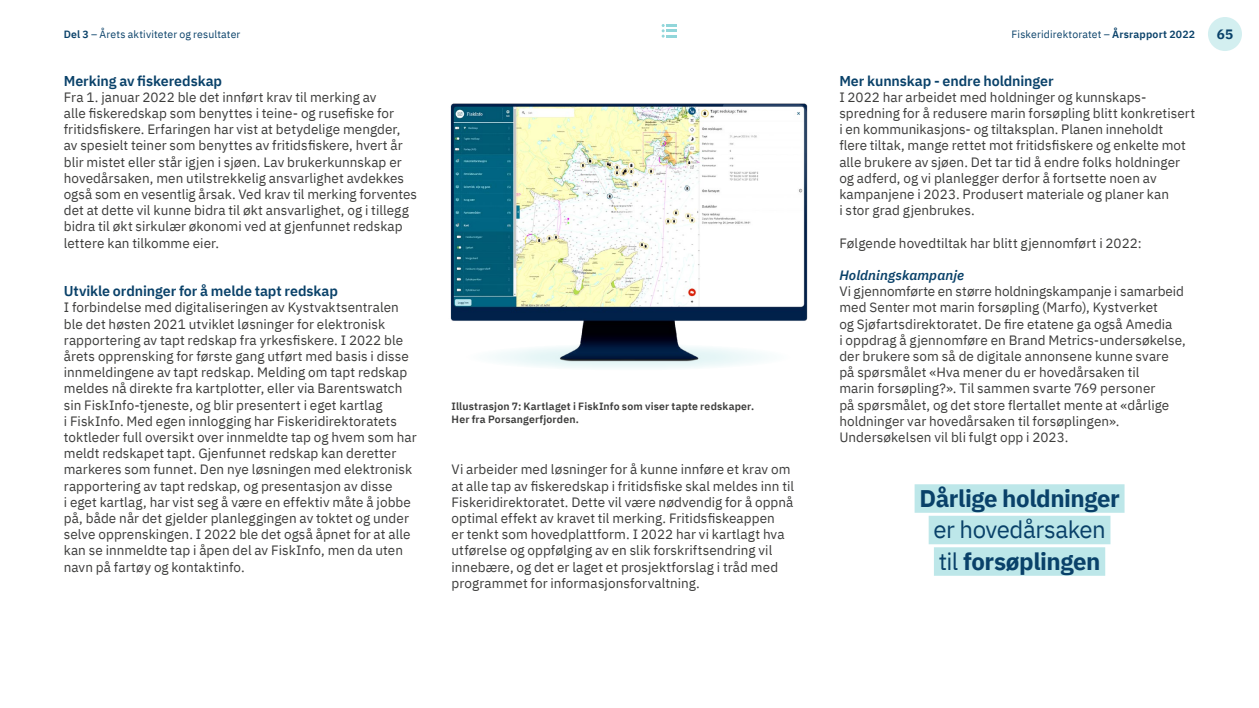
<style>
.page{position:relative;width:1259px;height:708px;background:#fff}
.page>*{position:absolute;margin:0;border:0;box-sizing:border-box;transform-origin:0 0}
.P_Sitat_12pt{font:700 24px/31.5px "IBM Plex Sans";letter-spacing:-.02em;color:#094169;text-align:center}
.H4_Overskrift_9_5pt{font:600 14.25px "IBM Plex Sans";letter-spacing:-.005em;color:#094169}
.P_Brødtekst_9pt{font:13.5px/16.2px "IBM Plex Sans";letter-spacing:.005em;color:#3c3c3b}
.H5_Underoverskrift_9{font:italic 600 13.5px "IBM Plex Sans";letter-spacing:.01em;color:#094169}
.t1{font:700 13.5px "IBM Plex Sans";color:#094169}
.P_Figurtekst_7pt{font:600 10.5px/13.5px "IBM Plex Sans";letter-spacing:.015em;color:#3c3c3b}
.t2{font:10.5px "IBM Plex Sans";letter-spacing:.015em;color:#094169}
.s1{font-weight:600}
.s2{font-weight:400}
</style>
<div class="page">
<img style="left:450px;top:103px;width:358px;height:266px">
<div style="left:914px;top:484px;width:210px;height:29px;background:#bde7e9"></div>
<div style="left:928px;top:516px;width:182px;height:28px;background:#bde7e9"></div>
<div style="left:934px;top:547px;width:171px;height:29px;background:#bde7e9"></div>
<svg style="left:661px;top:24px;width:16px;height:14px"></svg>
<div style="left:1208px;top:17px;width:34px;height:34px;background:#d3eff0;border-radius:50%"></div>
<p class="t2" style="left:64px;top:26px;width:178px"><span class="s1">Del 3</span> – Årets aktiviteter og resultater</p>
<p class="t2" style="left:1011px;top:26px;width:185px">Fiskeridirektoratet – <span class="s1">Årsrapport 2022</span></p>
<p class="t1" style="left:1216px;top:23px;width:18px">65</p>
<h4 class="H4_Overskrift_9_5pt" style="left:64px;top:69px;width:160px">Merking av fiskeredskap</h4>
<p class="P_Brødtekst_9pt" style="left:64px;top:88px;width:355px">Fra 1. januar 2022 ble det innført krav til merking av<br>alle fiskeredskap som benyttes i teine- og rusefiske for fritidsfiskere. Erfaringen har vist at betydelige mengder, av spesielt teiner som benyttes av fritidsfiskere, hvert år blir mistet eller står igjen i sjøen. Lav brukerkunnskap er hovedårsaken, men utilstrekkelig ansvarlighet avdekkes også som en vesentlig årsak. Ved krav til merking forventes det at dette vil kunne bidra til økt ansvarlighet, og i tillegg bidra til økt sirkulær økonomi ved at gjenfunnet redskap lettere kan tilkomme eier.</p>
<h4 class="H4_Overskrift_9_5pt" style="left:64px;top:280px;width:276px">Utvikle ordninger for å melde tapt redskap</h4>
<p class="P_Brødtekst_9pt" style="left:64px;top:298px;width:354px">I forbindelse med digitaliseringen av Kystvaktsentralen ble det høsten 2021 utviklet løsninger for elektronisk rapportering av tapt redskap fra yrkesfiskere. I 2022 ble årets opprensking for første gang utført med basis i disse innmeldingene av tapt redskap. Melding om tapt redskap meldes nå direkte fra kartplotter, eller via Barentswatch sin FiskInfo-tjeneste, og blir presentert i eget kartlag<br>i FiskInfo. Med egen innlogging har Fiskeridirektoratets toktleder full oversikt over innmeldte tap og hvem som har meldt redskapet tapt. Gjenfunnet redskap kan deretter markeres som funnet. Den nye løsningen med elektronisk rapportering av tapt redskap, og presentasjon av disse<br>i eget kartlag, har vist seg å være en effektiv måte å jobbe på, både når det gjelder planleggingen av toktet og under selve opprenskingen. I 2022 ble det også åpnet for at alle kan se innmeldte tap i åpen del av FiskInfo, men da uten navn på fartøy og kontaktinfo.</p>
<p class="P_Figurtekst_7pt" style="left:451px;top:398px;width:303px">Illustrasjon 7: Kartlaget i FiskInfo som viser tapte redskaper.<br>Her fra Porsangerfjorden.</p>
<p class="P_Brødtekst_9pt" style="left:451px;top:460px;width:344px">Vi arbeider med løsninger for å kunne innføre et krav om at alle tap av fiskeredskap i fritidsfiske skal meldes inn til Fiskeridirektoratet. Dette vil være nødvendig for å oppnå optimal effekt av kravet til merking. Fritidsfiskeappen<br>er tenkt som hovedplattform. I 2022 har vi kartlagt hva utførelse og oppfølging av en slik forskriftsendring vil innebære, og det er laget et prosjektforslag i tråd med programmet for informasjonsforvaltning.</p>
<h4 class="H4_Overskrift_9_5pt" style="left:839px;top:69px;width:216px">Mer kunnskap - endre holdninger</h4>
<p class="P_Brødtekst_9pt" style="left:839px;top:88px;width:357px">I 2022 har arbeidet med holdninger og kunnskaps&shy;spredning for å redusere marin forsøpling blitt konkretisert i en kommunikasjons- og tiltaksplan. Planen inneholdt<br>flere tiltak, mange rettet mot fritidsfiskere og enkelte mot alle brukere av sjøen. Det tar tid å endre folks holdninger og adferd, og vi planlegger derfor å fortsette noen av kampanjene i 2023. Produsert materiale og planer kan<br>i stor grad gjenbrukes.</p>
<p class="P_Brødtekst_9pt" style="left:839px;top:234px;width:304px">Følgende hovedtiltak har blitt gjennomført i 2022:</p>
<h5 class="H5_Underoverskrift_9" style="left:839px;top:265px;width:126px">Holdningskampanje</h5>
<p class="P_Brødtekst_9pt" style="left:839px;top:282px;width:348px">Vi gjennomførte en større holdningskampanje i samarbeid med Senter mot marin forsøpling (Marfo), Kystverket<br>og Sjøfartsdirektoratet. De fire etatene ga også Amedia<br>i oppdrag å gjennomføre en Brand Metrics-undersøkelse, der brukere som så de digitale annonsene kunne svare på spørsmålet «Hva mener du er hovedårsaken til<br>marin forsøpling?». Til sammen svarte 769 personer<br>på spørsmålet, og det store flertallet mente at «dårlige holdninger var hovedårsaken til forsøplingen».<br>Undersøkelsen vil bli fulgt opp i 2023.</p>
<p class="P_Sitat_12pt" style="left:919px;top:481px;width:202px">Dårlige holdninger <span class="s2">er hovedårsaken<br>til</span> forsøplingen</p>
</div>
